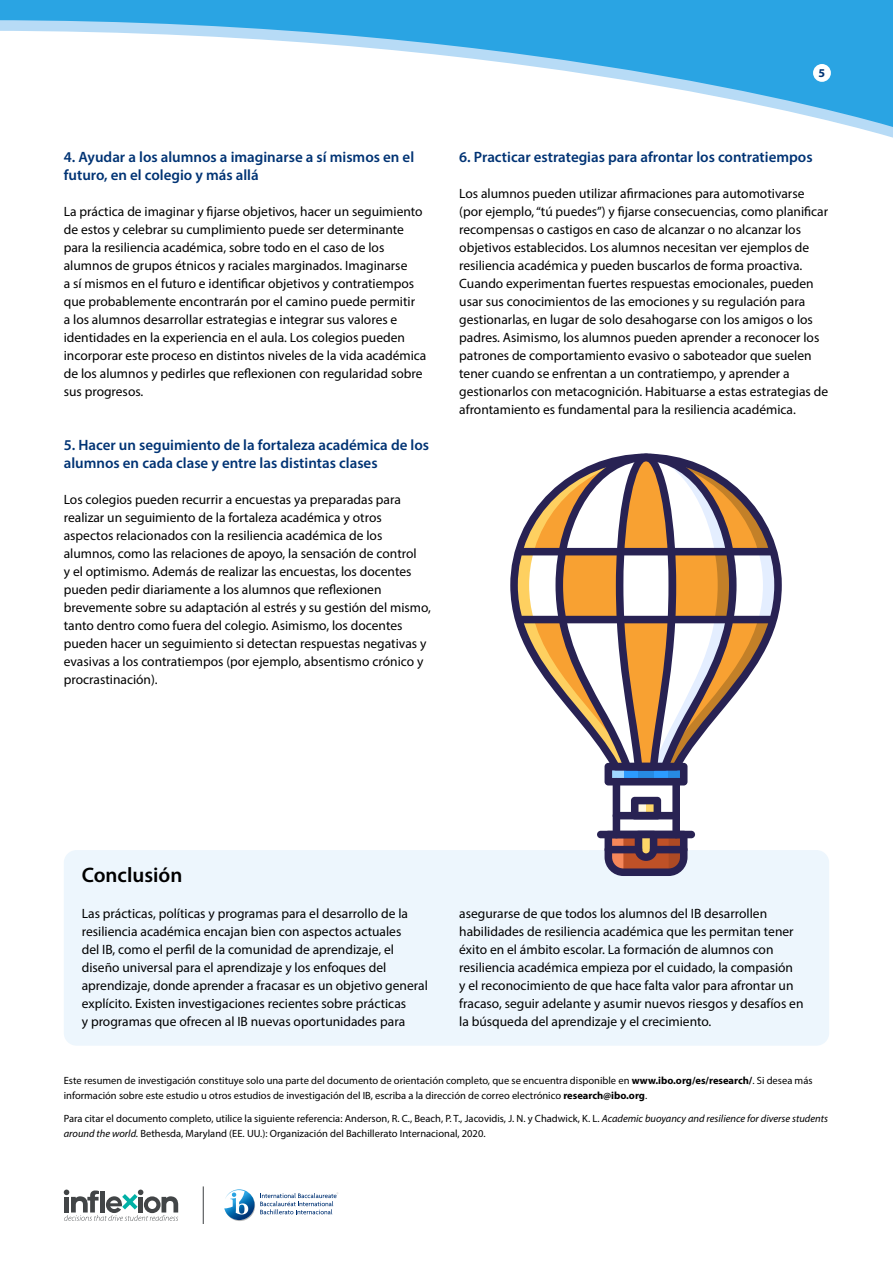
<style>
.page{position:relative;width:893px;height:1263px;background:#fff}
.page>*{position:absolute;margin:0;border:0;box-sizing:border-box;transform-origin:0 0}
.t1{font:600 21px "Myriad Pro";color:#000}
.H3__colour_100_67_0{font:600 15px/18px "Myriad Pro";color:#003374}
.t2{font:13.5px/18px "Myriad Pro";color:#000}
.t3{font:700 12px "Myriad Pro";color:#003374}
.P__small_print{font:10.5px/15px "Myriad Pro";color:#000}
.s1{font-weight:700}
.s2{font-style:italic}
</style>
<div class="page">
<svg style="left:0;top:0;width:893px;height:131px"></svg>
<div style="left:813px;top:64px;width:18px;height:18px;background:#fff;border-radius:50%"></div>
<svg style="left:224px;top:1189px;width:114px;height:32px"></svg>
<svg style="left:64px;top:1189px;width:114px;height:32px"></svg>
<hr style="left:203px;top:1186px;width:1px;height:38px;background:#424547">
<div style="left:64px;top:850px;width:765px;height:196px;background:#edf6fd;border-radius:13px"></div>
<div style="left:613px;top:778px;width:7px;height:60px;background:#282253;border-radius:4px"></div>
<div style="left:672px;top:778px;width:8px;height:60px;background:#282253;border-radius:4px"></div>
<div style="left:597px;top:831px;width:98px;height:7px;background:#282253;border-radius:4px"></div>
<svg style="left:631px;top:797px;width:30px;height:15px"></svg>
<div style="left:613px;top:812px;width:67px;height:7px;background:#282253;border-radius:4px"></div>
<svg style="left:605px;top:838px;width:82px;height:38px;background:#824d4c"></svg>
<div style="left:605px;top:846px;width:37px;height:7px;background:#282253;border-radius:4px"></div>
<div style="left:650px;top:846px;width:37px;height:7px;background:#282253;border-radius:4px"></div>
<svg style="left:510px;top:554px;width:272px;height:62px"></svg>
<svg style="left:514px;top:454px;width:264px;height:331px"></svg>
<div style="left:516px;top:548px;width:260px;height:7px;background:#282253;border-radius:4px"></div>
<div style="left:516px;top:616px;width:260px;height:7px;background:#282253;border-radius:4px"></div>
<p class="t3" style="left:819px;top:65px;width:8px">5</p>
<p class="H3__colour_100_67_0" style="left:64px;top:148px;width:352px">4. Ayudar a los alumnos a imaginarse a sí mismos en el futuro, en el colegio y más allá</p>
<p class="t2" style="left:64px;top:202px;width:364px">La práctica de imaginar y fijarse objetivos, hacer un seguimiento de estos y celebrar su cumplimiento puede ser determinante para la resiliencia académica, sobre todo en el caso de los alumnos de grupos étnicos y raciales marginados. Imaginarse<br>a sí mismos en el futuro e identificar objetivos y contratiempos que probablemente encontrarán por el camino puede permitir<br>a los alumnos desarrollar estrategias e integrar sus valores e identidades en la experiencia en el aula. Los colegios pueden incorporar este proceso en distintos niveles de la vida académica de los alumnos y pedirles que reflexionen con regularidad sobre sus progresos.</p>
<p class="H3__colour_100_67_0" style="left:64px;top:436px;width:367px">5. Hacer un seguimiento de la fortaleza académica de los alumnos en cada clase y entre las distintas clases</p>
<p class="t2" style="left:64px;top:490px;width:369px">Los colegios pueden recurrir a encuestas ya preparadas para realizar un seguimiento de la fortaleza académica y otros aspectos relacionados con la resiliencia académica de los alumnos, como las relaciones de apoyo, la sensación de control<br>y el optimismo. Además de realizar las encuestas, los docentes pueden pedir diariamente a los alumnos que reflexionen brevemente sobre su adaptación al estrés y su gestión del mismo, tanto dentro como fuera del colegio. Asimismo, los docentes pueden hacer un seguimiento si detectan respuestas negativas y evasivas a los contratiempos (por ejemplo, absentismo crónico y procrastinación).</p>
<p class="H3__colour_100_67_0" style="left:459px;top:148px;width:355px">6. Practicar estrategias para afrontar los contratiempos</p>
<p class="t2" style="left:459px;top:184px;width:370px">Los alumnos pueden utilizar afirmaciones para automotivarse (por ejemplo, “tú puedes”) y fijarse consecuencias, como planificar recompensas o castigos en caso de alcanzar o no alcanzar los objetivos establecidos. Los alumnos necesitan ver ejemplos de resiliencia académica y pueden buscarlos de forma proactiva.<br>Cuando experimentan fuertes respuestas emocionales, pueden usar sus conocimientos de las emociones y su regulación para gestionarlas, en lugar de solo desahogarse con los amigos o los padres. Asimismo, los alumnos pueden aprender a reconocer los patrones de comportamiento evasivo o saboteador que suelen tener cuando se enfrentan a un contratiempo, y aprender a gestionarlos con metacognición. Habituarse a estas estrategias de afrontamiento es fundamental para la resiliencia académica.</p>
<h2 class="t1" style="left:82px;top:862px;width:102px">Conclusión</h2>
<p class="t2" style="left:82px;top:904px;width:348px">Las prácticas, políticas y programas para el desarrollo de la resiliencia académica encajan bien con aspectos actuales<br>del IB, como el perfil de la comunidad de aprendizaje, el diseño universal para el aprendizaje y los enfoques del aprendizaje, donde aprender a fracasar es un objetivo general explícito. Existen investigaciones recientes sobre prácticas<br>y programas que ofrecen al IB nuevas oportunidades para</p>
<p class="t2" style="left:459px;top:904px;width:346px">asegurarse de que todos los alumnos del IB desarrollen habilidades de resiliencia académica que les permitan tener éxito en el ámbito escolar. La formación de alumnos con resiliencia académica empieza por el cuidado, la compasión<br>y el reconocimiento de que hace falta valor para afrontar un fracaso, seguir adelante y asumir nuevos riesgos y desafíos en la búsqueda del aprendizaje y el crecimiento.</p>
<p class="P__small_print" style="left:64px;top:1073px;width:750px">Este resumen de investigación constituye solo una parte del documento de orientación completo, que se encuentra disponible en <span class="s1">www.ibo.org/es/research/</span>. Si desea más información sobre este estudio u otros estudios de investigación del IB, escriba a la dirección de correo electrónico <span class="s1">research@ibo.org</span>.</p>
<p class="P__small_print" style="left:64px;top:1111px;width:766px">Para citar el documento completo, utilice la siguiente referencia: Anderson, R. C., Beach, P. T., Jacovidis, J. N. y Chadwick, K. L. <span class="s2">Academic buoyancy and resilience for diverse students around the world.</span> Bethesda, Maryland (EE. UU.): Organización del Bachillerato Internacional, 2020.</p>
</div>
